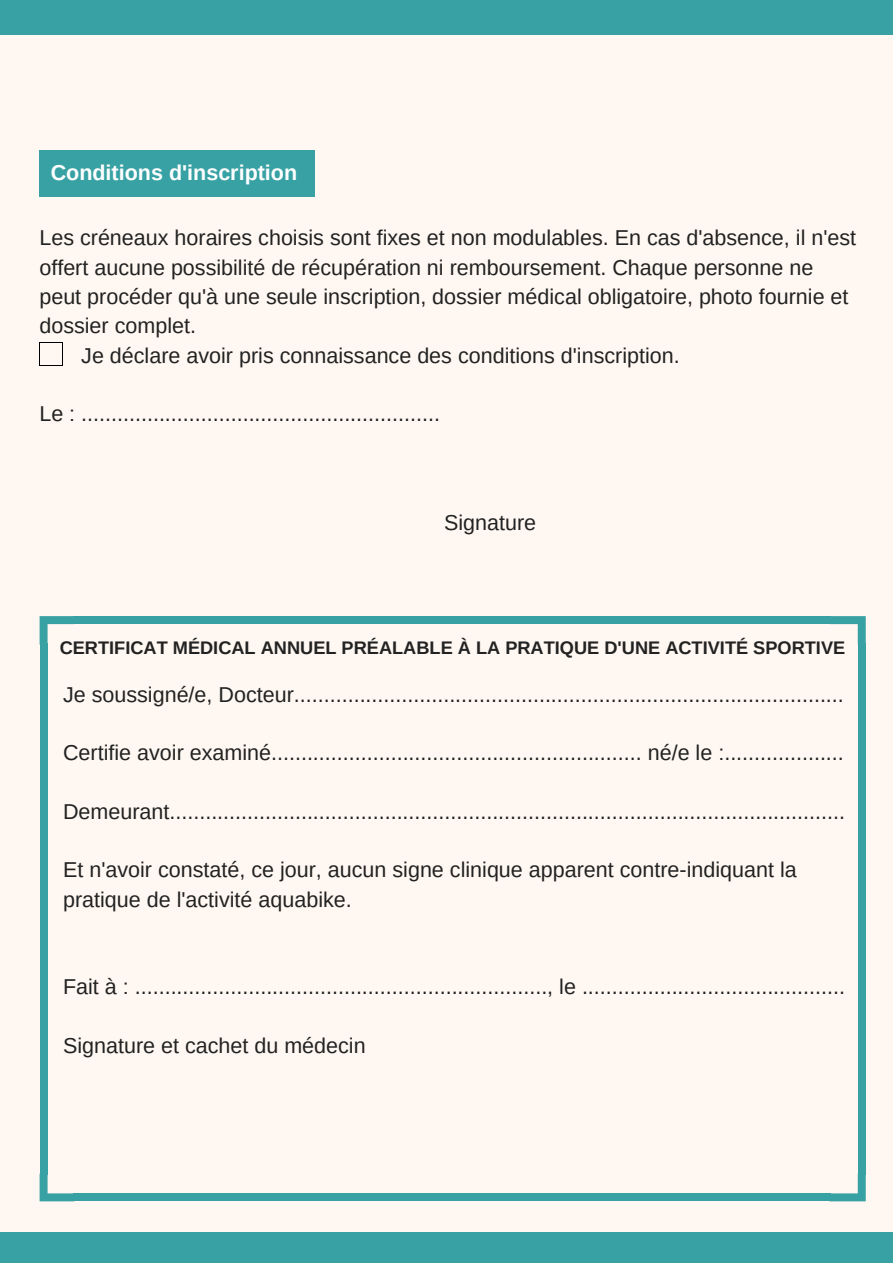
<style>
.page{position:relative;width:893px;height:1263px;background:#fff8f2}
.page>*{position:absolute;margin:0;border:0;box-sizing:border-box;transform-origin:0 0}
.t1{font:21.45px/29.2px "Arimo";color:#222}
.t2{font:700 21.45px "Arimo";color:#fff}
.t3{font:700 18.15px "Arimo";color:#222}
</style>
<div class="page">
<div style="left:0;top:0;width:893px;height:35px;background:#38a1a4"></div>
<div style="left:0;top:1232px;width:893px;height:31px;background:#38a1a4"></div>
<div style="left:39px;top:151px;width:276px;height:46px;background:#38a1a4"></div>
<svg style="left:39px;top:342px;width:24px;height:24px"></svg>
<svg style="left:40px;top:616px;width:34px;height:27px"></svg>
<div style="left:40px;top:643px;width:8px;height:532px;background:#38a1a4"></div>
<svg style="left:40px;top:1175px;width:33px;height:26px"></svg>
<div style="left:73px;top:1193px;width:758px;height:8px;background:#38a1a4"></div>
<svg style="left:831px;top:1174px;width:35px;height:27px"></svg>
<div style="left:858px;top:643px;width:8px;height:532px;background:#38a1a4"></div>
<div style="left:73px;top:616px;width:758px;height:8px;background:#38a1a4"></div>
<svg style="left:829px;top:616px;width:37px;height:29px"></svg>
<p class="t2" style="left:51px;top:161px;width:248px">Conditions d'inscription</p>
<p class="t1" style="left:39px;top:223px;width:818px">Les créneaux horaires choisis sont fixes et non modulables. En cas d'absence, il n'est</p>
<p class="t1" style="left:39px;top:253px;width:775px">offert aucune possibilité de récupération ni remboursement. Chaque personne ne</p>
<p class="t1" style="left:39px;top:282px;width:811px">peut procéder qu'à une seule inscription, dossier médical obligatoire, photo fournie et</p>
<p class="t1" style="left:39px;top:311px;width:158px">dossier complet.</p>
<p class="t1" style="left:81px;top:340px;width:600px">Je déclare avoir pris connaissance des conditions d'inscription.</p>
<p class="t1" style="left:39px;top:399px;width:402px">Le : ............................................................</p>
<p class="t1" style="left:444px;top:508px;width:94px">Signature</p>
<p class="t3" style="left:60px;top:638px;width:787px">CERTIFICAT MÉDICAL ANNUEL PRÉALABLE À LA PRATIQUE D'UNE ACTIVITÉ SPORTIVE</p>
<p class="t1" style="left:63px;top:679px;width:782px">Je soussigné/e, Docteur............................................................................................</p>
<p class="t1" style="left:63px;top:738px;width:782px">Certifie avoir examiné.............................................................. né/e le :....................</p>
<p class="t1" style="left:63px;top:796px;width:783px">Demeurant.................................................................................................................</p>
<p class="t1" style="left:63px;top:855px;width:735px">Et n'avoir constaté, ce jour, aucun signe clinique apparent contre-indiquant la pratique de l'activité aquabike.</p>
<p class="t1" style="left:63px;top:972px;width:783px">Fait à : ....................................................................., le ............................................</p>
<p class="t1" style="left:63px;top:1031px;width:304px">Signature et cachet du médecin</p>
</div>
